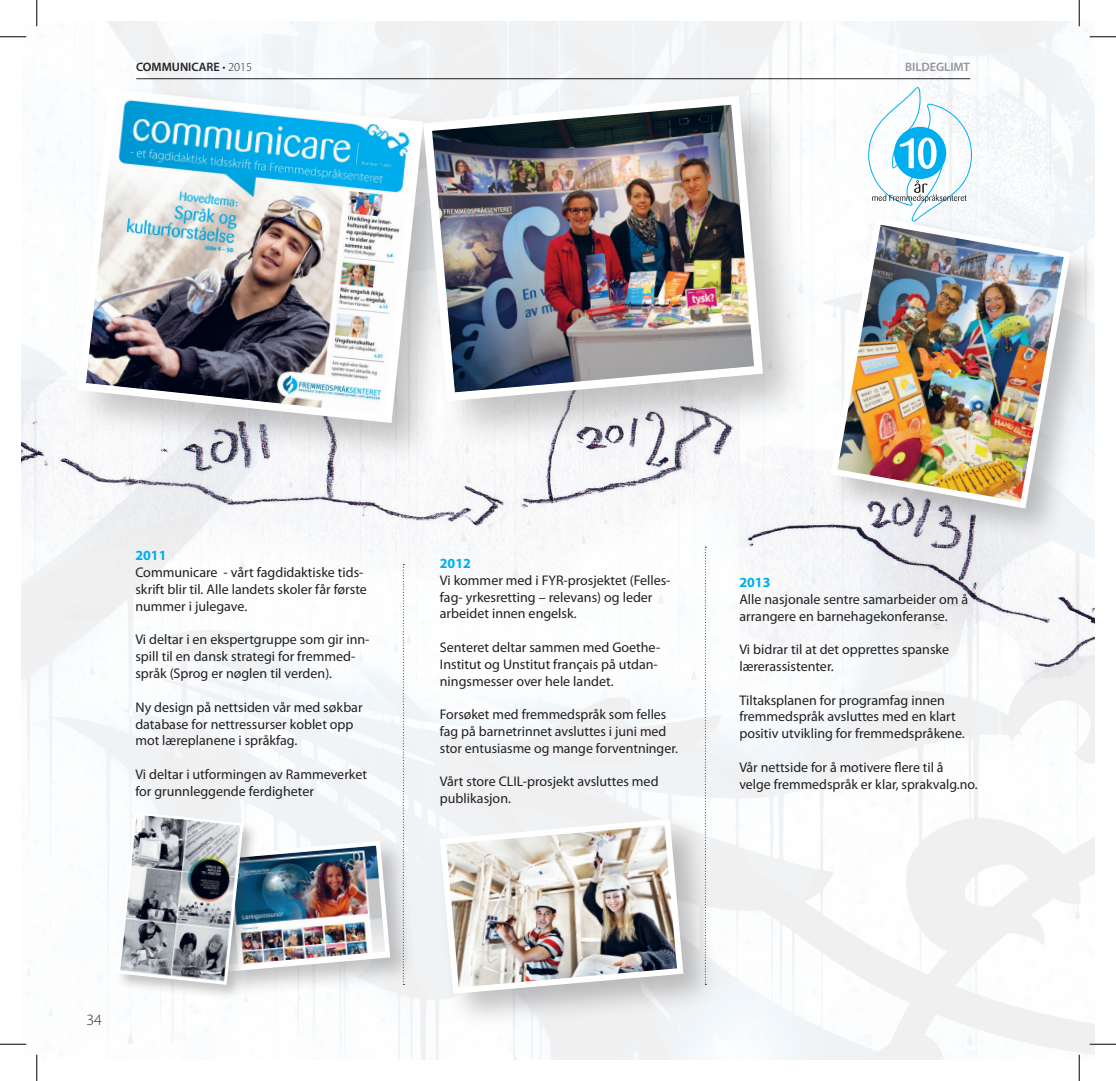
<style>
.page{position:relative;width:1116px;height:1081px;background:#fff}
.page>*{position:absolute;margin:0;border:0;box-sizing:border-box;transform-origin:0 0}
.t1{font:300 15.75px "Myriad Pro";color:#231f20}
.t2{font:14px/16.8px "Myriad Pro";color:#231f20}
.t3{font:700 14px "Myriad Pro";color:#00aeef}
.t4{font:600 12.25px "Myriad Pro";color:#231f20}
.t5{font:600 12.25px "Myriad Pro";color:#939598}
.s1{font-weight:300}
</style>
<div class="page">
<img style="left:22px;top:22px;width:1071px;height:1037px">
<img style="left:22px;top:287px;width:717px;height:331px">
<img style="left:739px;top:356px;width:354px;height:332px">
<div style="left:210px;top:837px;width:206px;height:161px;background:#231f20;opacity:.26"></div>
<div style="left:72px;top:83px;width:395px;height:384px;background:#231f20;opacity:.26"></div>
<img style="left:74px;top:85px;width:353px;height:342px">
<div style="left:435px;top:814px;width:284px;height:216px;background:#231f20;opacity:.26"></div>
<img style="left:436px;top:815px;width:250px;height:182px">
<div style="left:115px;top:809px;width:144px;height:192px;background:#231f20;opacity:.26"></div>
<img style="left:116px;top:810px;width:276px;height:176px">
<div style="left:415px;top:88px;width:398px;height:364px;background:#231f20;opacity:.26"></div>
<img style="left:418px;top:91px;width:349px;height:314px">
<svg style="left:403px;top:564px;width:1px;height:421px"></svg>
<svg style="left:704px;top:546px;width:2px;height:439px"></svg>
<svg style="left:868px;top:85px;width:103px;height:129px"></svg>
<div style="left:826px;top:214px;width:267px;height:329px;background:#231f20;opacity:.26"></div>
<img style="left:827px;top:214px;width:246px;height:298px">
<hr style="left:0;top:36px;width:26px;height:2px;background:#fff">
<hr style="left:1089px;top:36px;width:26px;height:2px;background:#fff">
<hr style="left:0;top:1043px;width:26px;height:2px;background:#fff">
<hr style="left:1089px;top:1043px;width:26px;height:2px;background:#fff">
<hr style="left:36px;top:0;width:2px;height:26px;background:#fff">
<hr style="left:36px;top:1054px;width:2px;height:27px;background:#fff">
<hr style="left:1077px;top:0;width:3px;height:26px;background:#fff">
<hr style="left:1077px;top:1054px;width:3px;height:27px;background:#fff">
<svg style="left:0;top:36px;width:26px;height:1px"></svg>
<svg style="left:1089px;top:36px;width:26px;height:1px"></svg>
<svg style="left:0;top:1043px;width:26px;height:1px"></svg>
<svg style="left:1089px;top:1043px;width:26px;height:1px"></svg>
<svg style="left:36px;top:0;width:1px;height:26px"></svg>
<svg style="left:36px;top:1054px;width:1px;height:27px"></svg>
<svg style="left:1078px;top:0;width:1px;height:26px"></svg>
<svg style="left:1078px;top:1054px;width:1px;height:27px"></svg>
<p class="t4" style="left:136px;top:60px;width:117px">COMMUNICARE <span class="s1">• 2015</span></p>
<p class="t5" style="left:904px;top:60px;width:66px">BILDEGLIMT</p>
<p class="t3" style="left:135px;top:548px;width:33px">2011</p>
<p class="t2" style="left:135px;top:564px;width:233px">Communicare - vårt fagdidaktiske tids&shy;skrift blir til. Alle landets skoler får første nummer i julegave.</p>
<p class="t2" style="left:135px;top:631px;width:236px">Vi deltar i en ekspertgruppe som gir inn&shy;spill til en dansk strategi for fremmed&shy;språk (Sprog er nøglen til verden).</p>
<p class="t2" style="left:135px;top:699px;width:229px">Ny design på nettsiden vår med søkbar database for nettressurser koblet opp mot læreplanene i språkfag.</p>
<p class="t2" style="left:135px;top:766px;width:233px">Vi deltar i utformingen av Rammeverket for grunnleggende ferdigheter</p>
<p class="t3" style="left:440px;top:555px;width:33px">2012</p>
<p class="t2" style="left:440px;top:572px;width:232px">Vi kommer med i FYR-prosjektet (Felles&shy;fag- yrkesretting – relevans) og leder arbeidet innen engelsk.</p>
<p class="t2" style="left:440px;top:639px;width:222px">Senteret deltar sammen med Goethe-<br>Institut og Unstitut français på utdan&shy;ningsmesser over hele landet.</p>
<p class="t2" style="left:440px;top:706px;width:240px">Forsøket med fremmedspråk som felles fag på barnetrinnet avsluttes i juni med stor entusiasme og mange forventninger.</p>
<p class="t2" style="left:440px;top:773px;width:220px">Vårt store CLIL-prosjekt avsluttes med publikasjon.</p>
<p class="t3" style="left:739px;top:574px;width:33px">2013</p>
<p class="t2" style="left:739px;top:591px;width:230px">Alle nasjonale sentre samarbeider om å arrangere en barnehagekonferanse.</p>
<p class="t2" style="left:739px;top:641px;width:211px">Vi bidrar til at det opprettes spanske lærerassistenter.</p>
<p class="t2" style="left:739px;top:692px;width:227px">Tiltaksplanen for programfag innen fremmedspråk avsluttes med en klart positiv utvikling for fremmedspråkene.</p>
<p class="t2" style="left:739px;top:759px;width:240px">Vår nettside for å motivere flere til å velge fremmedspråk er klar, sprakvalg.no.</p>
<p class="t1" style="left:86px;top:1011px;width:17px">34</p>
</div>
